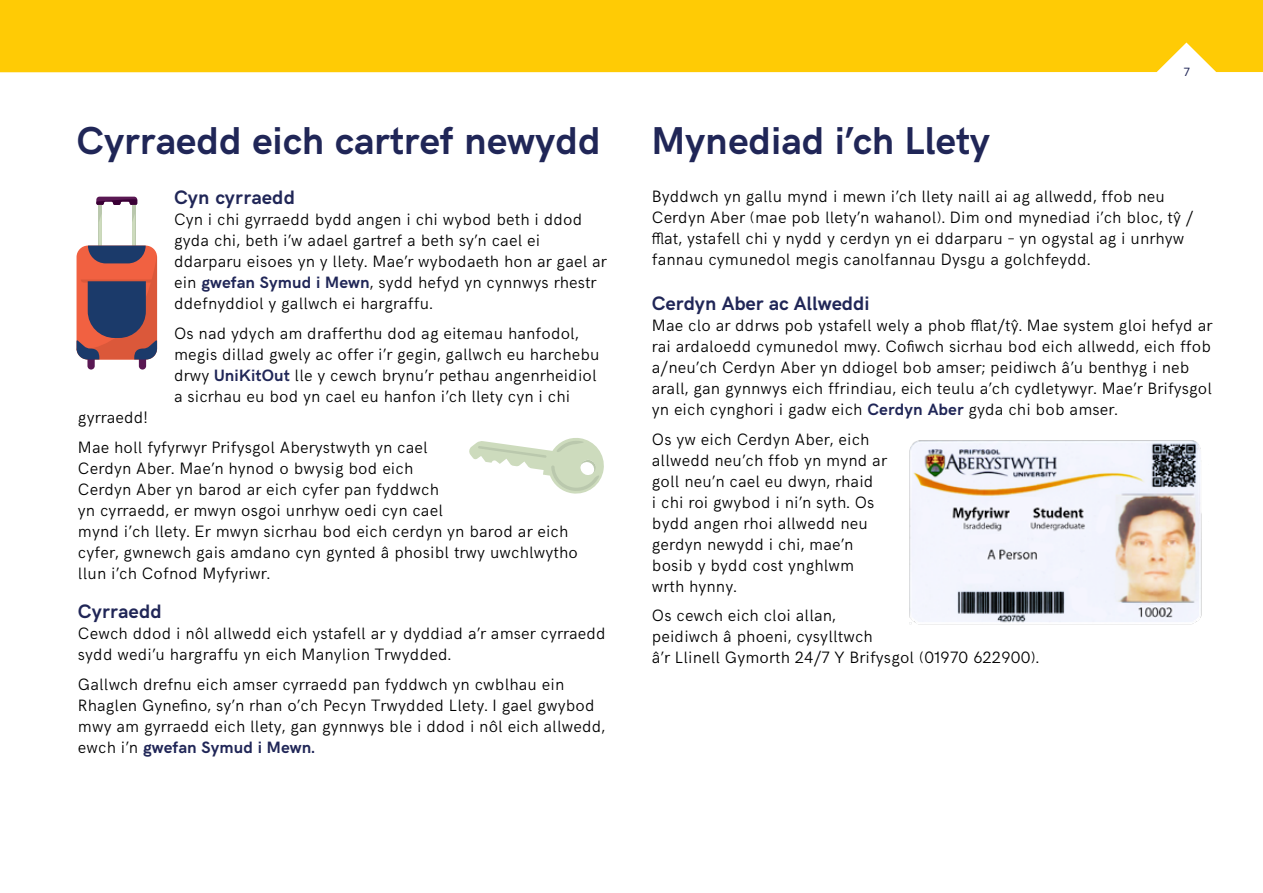
<style>
.page{position:relative;width:1263px;height:893px;background:#fff}
.page>*{position:absolute;margin:0;border:0;box-sizing:border-box;transform-origin:0 0}
.t1{font:700 39px "HK Grotesk";color:#202657}
.t2{font:700 19.5px "HK Grotesk";letter-spacing:.005em;color:#202657}
.t3{font:300 16.5px/21px "HK Grotesk";letter-spacing:.01em;color:#000}
.t4{font:12px "HK Grotesk";color:#202657}
.s1{font-weight:700;color:#202657}
</style>
<div class="page">
<hr style="left:132px;top:202px;width:3px;height:45px;background:#bac8ad">
<hr style="left:99px;top:202px;width:3px;height:45px;background:#bac8ad">
<svg style="left:96px;top:197px;width:41px;height:8px"></svg>
<svg style="left:77px;top:213px;width:80px;height:157px"></svg>
<svg style="left:469px;top:438px;width:135px;height:56px"></svg>
<img style="left:909px;top:440px;width:293px;height:185px">
<div style="left:0;top:0;width:1263px;height:72px;background:#ffcb05"></div>
<svg style="left:0;top:40px;width:2px;height:33px"></svg>
<h1 class="t1" style="left:77px;top:112px;width:526px">Cyrraedd eich cartref newydd</h1>
<p class="t2" style="left:174px;top:183px;width:122px">Cyn cyrraedd</p>
<p class="t3" style="left:174px;top:208px;width:434px">Cyn i chi gyrraedd bydd angen i chi wybod beth i ddod gyda chi, beth i’w adael gartref a beth sy’n cael ei ddarparu eisoes yn y llety. Mae’r wybodaeth hon ar gael ar ein <span class="s1">gwefan Symud i Mewn</span>, sydd hefyd yn cynnwys rhestr ddefnyddiol y gallwch ei hargraffu.</p>
<p class="t3" style="left:174px;top:321px;width:427px">Os nad ydych am drafferthu dod ag eitemau hanfodol, megis dillad gwely ac offer i’r gegin, gallwch eu harchebu drwy <span class="s1">UniKitOut</span> lle y cewch brynu’r pethau angenrheidiol a sicrhau eu bod yn cael eu hanfon i’ch llety cyn i chi</p>
<p class="t3" style="left:78px;top:401px;width:351px;line-height:29.5px">gyrraedd!<br>Mae holl fyfyrwyr Prifysgol Aberystwyth yn cael</p>
<p class="t3" style="left:78px;top:456px;width:501px">Cerdyn Aber. Mae’n hynod o bwysig bod eich<br>Cerdyn Aber yn barod ar eich cyfer pan fyddwch<br>yn cyrraedd, er mwyn osgoi unrhyw oedi cyn cael<br>mynd i’ch llety. Er mwyn sicrhau bod eich cerdyn yn barod ar eich cyfer, gwnewch gais amdano cyn gynted â phosibl trwy uwchlwytho llun i’ch Cofnod Myfyriwr.</p>
<p class="t2" style="left:78px;top:597px;width:85px">Cyrraedd</p>
<p class="t3" style="left:78px;top:621px;width:529px">Cewch ddod i nôl allwedd eich ystafell ar y dyddiad a’r amser cyrraedd sydd wedi’u hargraffu yn eich Manylion Trwydded.</p>
<p class="t3" style="left:78px;top:672px;width:529px">Gallwch drefnu eich amser cyrraedd pan fyddwch yn cwblhau ein Rhaglen Gynefino, sy’n rhan o’ch Pecyn Trwydded Llety. I gael gwybod mwy am gyrraedd eich llety, gan gynnwys ble i ddod i nôl eich allwedd, ewch i’n <span class="s1">gwefan Symud i Mewn.</span></p>
<p class="t4" style="left:1184px;top:63px;width:7px">7</p>
<h1 class="t1" style="left:652px;top:112px;width:340px">Mynediad i’ch Llety</h1>
<p class="t3" style="left:652px;top:185px;width:543px">Byddwch yn gallu mynd i mewn i’ch llety naill ai ag allwedd, ffob neu Cerdyn Aber (mae pob llety’n wahanol). Dim ond mynediad i’ch bloc, tŷ / fflat, ystafell chi y nydd y cerdyn yn ei ddarparu – yn ogystal ag i unrhyw fannau cymunedol megis canolfannau Dysgu a golchfeydd.</p>
<p class="t2" style="left:652px;top:289px;width:219px">Cerdyn Aber ac Allweddi</p>
<p class="t3" style="left:652px;top:313px;width:562px">Mae clo ar ddrws pob ystafell wely a phob fflat/tŷ. Mae system gloi hefyd ar rai ardaloedd cymunedol mwy. Cofiwch sicrhau bod eich allwedd, eich ffob a/neu’ch Cerdyn Aber yn ddiogel bob amser; peidiwch â’u benthyg i neb arall, gan gynnwys eich ffrindiau, eich teulu a’ch cydletywyr. Mae’r Brifysgol yn eich cynghori i gadw eich <span class="s1">Cerdyn Aber</span> gyda chi bob amser.</p>
<p class="t3" style="left:652px;top:427px;width:236px">Os yw eich Cerdyn Aber, eich allwedd neu’ch ffob yn mynd ar goll neu’n cael eu dwyn, rhaid<br>i chi roi gwybod i ni’n syth. Os bydd angen rhoi allwedd neu gerdyn newydd i chi, mae’n bosib y bydd cost ynghlwm wrth hynny.</p>
<p class="t3" style="left:652px;top:604px;width:389px">Os cewch eich cloi allan,<br>peidiwch â phoeni, cysylltwch<br>â’r Llinell Gymorth 24/7 Y Brifysgol (01970 622900).</p>
</div>
